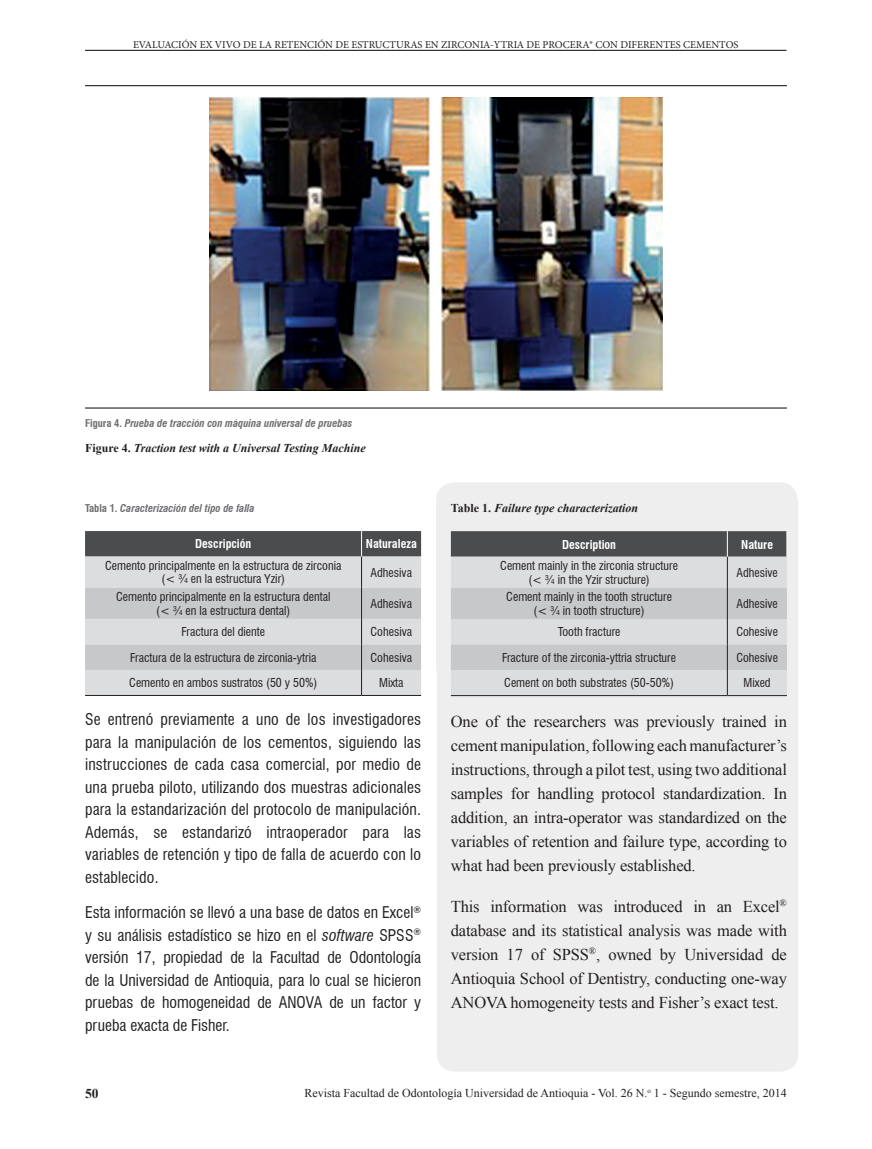
<style>
.page{position:relative;width:872px;height:1149px;background:#fff}
.page>*{position:absolute;margin:0;border:0;box-sizing:border-box;transform-origin:0 0}
.t1{font:16.5px/24px "Times New Roman";letter-spacing:-.01em;color:#231f20;text-align:justify}
.t2{font:condensed 15.75px/22.5px "Swiss 721 BT";letter-spacing:.01em;color:#231f20;text-align:justify}
.t3{font:700 13.5px "Times New Roman";color:#231f20}
.t4{font:condensed 12px/13.5px "Swiss 721 BT";color:#231f20;text-align:center}
.t5{font:12px "Times New Roman";color:#231f20}
.t6{font:italic 700 12px "Times New Roman";color:#231f20}
.t7{font:700 condensed 12px "Swiss 721 BT";color:#fff}
.t8{font:10.5px "Minion Pro";color:#231f20}
.t9{font:italic 700 condensed 10.5px "Swiss 721 BT";color:#6c6d70}
.s1{font-style:normal}
.s2{font-style:italic}
</style>
<div class="page">
<hr style="left:85px;top:50px;width:701px;height:1px;background:#231f20">
<div style="left:437px;top:72px;width:361px;height:999px;background:#eeeeef;border-radius:18px"></div>
<div style="left:425px;top:68px;width:392px;height:432px;background:#fff"></div>
<div style="left:436px;top:482px;width:362px;height:203px;background:#eeeeef;border-radius:18px"></div>
<hr style="left:85px;top:407px;width:702px;height:1px;background:#231f20">
<hr style="left:85px;top:85px;width:702px;height:1px;background:#231f20">
<div style="left:85px;top:556px;width:336px;height:31px;background:#dcdddf"></div>
<div style="left:85px;top:531px;width:336px;height:25px;background:#4b4c4d"></div>
<hr style="left:361px;top:556px;width:1px;height:31px;background:#231f20">
<svg style="left:85px;top:587px;width:336px;height:108px;background:#cfd0d2"></svg>
<hr style="left:85px;top:695px;width:276px;height:1px;background:#231f20">
<hr style="left:361px;top:695px;width:60px;height:1px;background:#231f20">
<div style="left:451px;top:556px;width:336px;height:31px;background:#dcdddf"></div>
<div style="left:451px;top:531px;width:336px;height:25px;background:#4b4c4d"></div>
<hr style="left:727px;top:556px;width:1px;height:31px;background:#231f20">
<svg style="left:451px;top:587px;width:336px;height:108px;background:#cfd0d2"></svg>
<hr style="left:451px;top:695px;width:276px;height:1px;background:#231f20">
<hr style="left:727px;top:695px;width:60px;height:1px;background:#231f20">
<img style="left:210px;top:98px;width:452px;height:292px">
<p class="t8" style="left:133px;top:37px;width:607px">EVALUACIÓN EX VIVO DE LA RETENCIÓN DE ESTRUCTURAS EN ZIRCONIA-YTRIA DE PROCERA® CON DIFERENTES CEMENTOS</p>
<p class="t9" style="left:85px;top:416px;width:269px"><span class="s1">Figura 4.</span> Prueba de tracción con máquina universal de pruebas</p>
<p class="t6" style="left:85px;top:439px;width:282px"><span class="s1">Figure 4.</span> Traction test with a Universal Testing Machine</p>
<p class="t9" style="left:85px;top:502px;width:171px"><span class="s1">Tabla 1.</span> Caracterización del tipo de falla</p>
<p class="t7" style="left:195px;top:536px;width:58px">Descripción</p>
<p class="t7" style="left:366px;top:536px;width:52px">Naturaleza</p>
<p class="t4" style="left:105px;top:558px;width:238px">Cemento principalmente en la estructura de zirconia (&lt; ¾ en la estructura Yzir)</p>
<p class="t4" style="left:370px;top:565px;width:43px">Adhesiva</p>
<p class="t4" style="left:116px;top:589px;width:216px">Cemento principalmente en la estructura dental (&lt; ¾ en la estructura dental)</p>
<p class="t4" style="left:370px;top:596px;width:43px">Adhesiva</p>
<p class="t4" style="left:182px;top:625px;width:85px">Fractura del diente</p>
<p class="t4" style="left:370px;top:625px;width:43px">Cohesiva</p>
<p class="t4" style="left:130px;top:650px;width:188px">Fractura de la estructura de zirconia-ytria</p>
<p class="t4" style="left:370px;top:650px;width:43px">Cohesiva</p>
<p class="t4" style="left:129px;top:676px;width:190px">Cemento en ambos sustratos (50 y 50%)</p>
<p class="t4" style="left:379px;top:676px;width:26px">Mixta</p>
<p class="t2" style="left:85px;top:708px;width:337px">Se entrenó previamente a uno de los investigadores para la manipulación de los cementos, siguiendo las instrucciones de cada casa comercial, por medio de una prueba piloto, utilizando dos muestras adicionales para la estandarización del protocolo de manipulación.<br>Además, se estandarizó intraoperador para las variables de retención y tipo de falla de acuerdo con lo establecido.</p>
<p class="t2" style="left:85px;top:900px;width:337px">Esta información se llevó a una base de datos en Excel<sup>® </sup>y su análisis estadístico se hizo en el <span class="s2">software</span> SPSS<sup>® </sup>versión 17, propiedad de la Facultad de Odontología de la Universidad de Antioquia, para lo cual se hicieron pruebas de homogeneidad de ANOVA de un factor y prueba exacta de Fisher.</p>
<p class="t6" style="left:451px;top:500px;width:189px"><span class="s1">Table 1.</span> Failure type characterization</p>
<p class="t7" style="left:562px;top:536px;width:56px">Description</p>
<p class="t7" style="left:741px;top:536px;width:33px">Nature</p>
<p class="t4" style="left:500px;top:559px;width:179px">Cement mainly in the zirconia structure (&lt; ¾ in the Yzir structure)</p>
<p class="t4" style="left:736px;top:565px;width:43px">Adhesive</p>
<p class="t4" style="left:506px;top:590px;width:167px">Cement mainly in the tooth structure (&lt; ¾ in tooth structure)</p>
<p class="t4" style="left:736px;top:596px;width:43px">Adhesive</p>
<p class="t4" style="left:558px;top:625px;width:64px">Tooth fracture</p>
<p class="t4" style="left:736px;top:625px;width:43px">Cohesive</p>
<p class="t4" style="left:502px;top:650px;width:175px">Fracture of the zirconia-yttria structure</p>
<p class="t4" style="left:736px;top:650px;width:43px">Cohesive</p>
<p class="t4" style="left:504px;top:676px;width:171px">Cement on both substrates (50-50%)</p>
<p class="t4" style="left:743px;top:676px;width:29px">Mixed</p>
<p class="t1" style="left:451px;top:708px;width:337px">One of the researchers was previously trained in cement manipulation, following each manufacturer’s instructions, through a pilot test, using two additional samples for handling protocol standardization. In addition, an intra-operator was standardized on the variables of retention and failure type, according to what had been previously established.</p>
<p class="t1" style="left:451px;top:893px;width:337px">This information was introduced in an Excel<sup>® </sup>database and its statistical analysis was made with version 17 of SPSS<sup>®</sup>, owned by Universidad de Antioquia School of Dentistry, conducting one-way ANOVA homogeneity tests and Fisher’s exact test.</p>
<p class="t3" style="left:85px;top:1083px;width:15px">50</p>
<p class="t5" style="left:304px;top:1084px;width:484px">Revista Facultad de Odontología Universidad de Antioquia - Vol. 26 N.<sup>o</sup> 1 - Segundo semestre, 2014</p>
</div>
